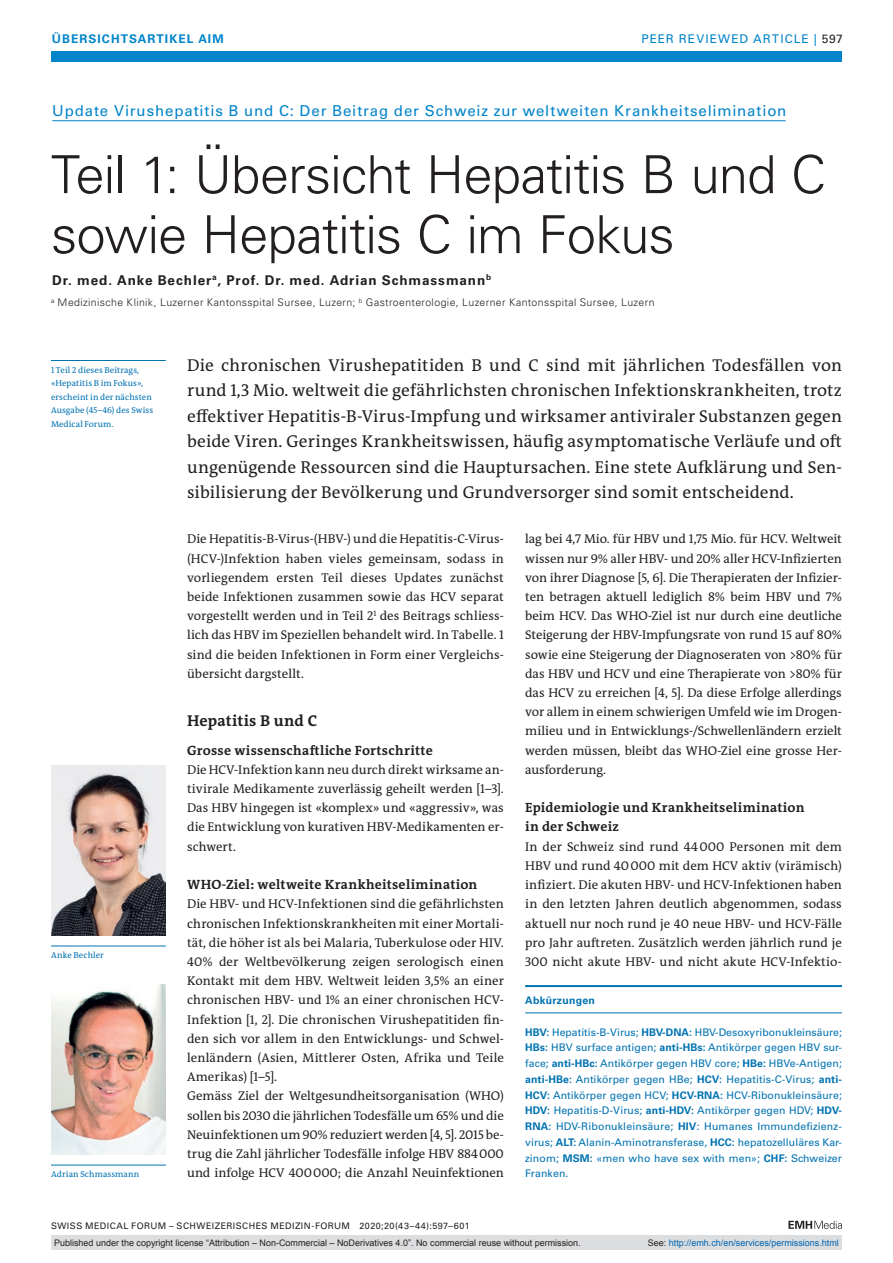
<style>
.page{position:relative;width:893px;height:1263px;background:#fff}
.page>*{position:absolute;margin:0;border:0;box-sizing:border-box;transform-origin:0 0}
.article-title{font:300 52.5px/60px "Univers LT Std";letter-spacing:-.02em;color:#231f20}
.section-pl{font:17.25px/25.5px "The Antiqua B W5 Plain";letter-spacing:.005em;color:#231f20;text-align:justify}
.section-h1{font:700 15.75px "The Antiqua B W7";letter-spacing:.01em;color:#231f20}
.pre-heading{font:15px "Univers LT Std";letter-spacing:.06em;color:#0084ca}
.section-h2{font:700 13.5px/19.2px "The Antiqua B W7";letter-spacing:.02em;color:#231f20}
.author-notes{font:700 13.5px "Univers LT Std";letter-spacing:.065em;color:#231f20}
.section-pn{font:12.75px/19.2px "The Antiqua B W5 Plain";color:#231f20;text-align:justify}
.ressort{font:12px "Univers LT Std";letter-spacing:.085em;color:#0084ca}
.ressort-2{font:700 12px "Univers LT Std";letter-spacing:.085em;color:#0084ca}
.boxed-text{font:10.5px/15.8px "Univers LT Std";letter-spacing:.01em;color:#0072b2;text-align:justify}
.aff{font:300 10.5px "Univers LT Std";letter-spacing:.035em;color:#231f20}
.boxed-pre-heading{font:700 10.5px "Univers LT Std";letter-spacing:.025em;color:#0072b2}
.t1{font:9px "Arial";color:#231f20}
.fusszeile{font:9px "Univers LT Std";letter-spacing:.05em;color:#231f20}
.t2{font:9px "Arial";color:#0066b3}
.footnote-line{font:8.7px/13.5px "The Antiqua B W5 Plain";letter-spacing:.01em;color:#0072b2}
.portrait-caption{font:8.7px "The Antiqua B W5 Plain";letter-spacing:.015em;color:#0072b2}
.s1{color:#231f20}
.s2{font-weight:700}
</style>
<div class="page">
<div style="left:51px;top:51px;width:791px;height:11px;background:#0084ca"></div>
<svg style="left:788px;top:1221px;width:54px;height:8px"></svg>
<hr style="left:52px;top:120px;width:734px;height:1px;background:#0084ca">
<hr style="left:51px;top:1165px;width:115px;height:1px;background:#0072b2">
<img style="left:51px;top:984px;width:115px;height:170px">
<hr style="left:51px;top:946px;width:115px;height:1px;background:#0072b2">
<img style="left:51px;top:765px;width:115px;height:170px">
<hr style="left:525px;top:985px;width:317px;height:2px;background:#0072b2">
<hr style="left:525px;top:1012px;width:317px;height:1px;background:#0072b2">
<hr style="left:51px;top:360px;width:115px;height:1px;background:#0072b2">
<div style="left:51px;top:1235px;width:791px;height:15px;background:#dcdddf"></div>
<p class="ressort-2" style="left:52px;top:31px;width:173px">ÜBERSICHTSARTIKEL AIM</p>
<p class="ressort" style="left:641px;top:31px;width:203px">PEER REVIEWED ARTICLE | <span class="s1">597</span></p>
<p class="pre-heading" style="left:52px;top:102px;width:736px">Update Virushepatitis B und C: Der Beitrag der Schweiz zur weltweiten Krankheitselimination</p>
<p class="article-title" style="left:51px;top:145px;width:776px">Teil 1: Übersicht Hepatitis B und C sowie Hepatitis C im Fokus</p>
<p class="author-notes" style="left:52px;top:272px;width:440px">Dr. med. Anke Bechler<sup>a</sup>, Prof. Dr. med. Adrian Schmassmann<sup>b</sup></p>
<p class="aff" style="left:51px;top:296px;width:605px"><sup>a</sup> Medizinische Klinik, Luzerner Kantonsspital Sursee, Luzern; <sup>b</sup> Gastroenterologie, Luzerner Kantonsspital Sursee, Luzern</p>
<p class="footnote-line" style="left:51px;top:363px;width:104px">1 Teil 2 dieses Beitrags, «Hepatitis B im Fokus», erscheint in der nächsten<br>Ausgabe (45–46) des Swiss<br>Medical Forum.</p>
<p class="portrait-caption" style="left:51px;top:950px;width:54px">Anke Bechler</p>
<p class="portrait-caption" style="left:51px;top:1169px;width:90px">Adrian Schmassmann</p>
<p class="section-pl" style="left:187px;top:352px;width:656px">Die chronischen Virushepatitiden B und C sind mit jährlichen Todesfällen von rund 1,3 Mio. weltweit die gefährlichsten chronischen Infektionskrankheiten, trotz effektiver Hepatitis-B-Virus-Impfung und wirksamer antiviraler Substanzen gegen beide Viren. Geringes Krankheitswissen, häufig asymptomatische Verläufe und oft ungenügende Ressourcen sind die Hauptursachen. Eine stete Aufklärung und Sen&shy;sibilisierung der Bevölkerung und Grundversorger sind somit entscheidend.</p>
<p class="section-pn" style="left:187px;top:530px;width:318px">Die Hepatitis-B-Virus-(HBV-) und die Hepatitis-C-Virus-(HCV-)Infektion haben vieles gemeinsam, sodass in vorliegendem ersten Teil dieses Updates zunächst beide Infektionen zusammen sowie das HCV separat vorgestellt werden und in Teil 2<sup>1</sup> des Beitrags schliess&shy;lich das HBV im Speziellen behandelt wird. In Tabelle. 1 sind die beiden Infektionen in Form einer Vergleichs&shy;übersicht dargstellt.</p>
<p class="section-h1" style="left:187px;top:710px;width:132px">Hepatitis B und C</p>
<p class="section-h2" style="left:187px;top:741px;width:247px">Grosse wissenschaftliche Fortschritte</p>
<p class="section-pn" style="left:187px;top:760px;width:318px">Die HCV-Infektion kann neu durch direkt wirksame an&shy;tivirale Medikamente zuverlässig geheilt werden [1–3].<br>Das HBV hingegen ist «komplex» und «aggressiv», was die Entwicklung von kurativen HBV-Medikamenten er&shy;schwert.</p>
<p class="section-h2" style="left:187px;top:875px;width:292px">WHO-Ziel: weltweite Krankheitselimination</p>
<p class="section-pn" style="left:187px;top:894px;width:318px">Die HBV- und HCV-Infektionen sind die gefährlichsten chronischen Infektionskrankheiten mit einer Mortali&shy;tät, die höher ist als bei Malaria, Tuberkulose oder HIV.<br>40% der Weltbevölkerung zeigen serologisch einen Kontakt mit dem HBV. Weltweit leiden 3,5% an einer chronischen HBV- und 1% an einer chronischen HCV-Infektion [1, 2]. Die chronischen Virushepatitiden fin&shy;den sich vor allem in den Entwicklungs- und Schwel&shy;lenländern (Asien, Mittlerer Osten, Afrika und Teile Amerikas) [1–5].</p>
<p class="section-pn" style="left:187px;top:1086px;width:318px">Gemäss Ziel der Weltgesundheitsorganisation (WHO) sollen bis 2030 die jährlichen Todesfälle um 65% und die Neuinfektionen um 90% reduziert werden [4, 5]. 2015 be&shy;trug die Zahl jährlicher Todesfälle infolge HBV 884000 und infolge HCV 400000; die Anzahl Neuinfektionen</p>
<p class="section-pn" style="left:525px;top:530px;width:318px">lag bei 4,7 Mio. für HBV und 1,75 Mio. für HCV. Weltweit wissen nur 9% aller HBV- und 20% aller HCV-Infizierten von ihrer Diagnose [5, 6]. Die Therapieraten der Infizier&shy;ten betragen aktuell lediglich 8% beim HBV und 7% beim HCV. Das WHO-Ziel ist nur durch eine deutliche Steigerung der HBV-Impfungsrate von rund 15 auf 80% sowie eine Steigerung der Diagnoseraten von &gt;80% für das HBV und HCV und eine Therapierate von &gt;80% für das HCV zu erreichen [4, 5]. Da diese Erfolge allerdings vor allem in einem schwierigen Umfeld wie im Drogen&shy;milieu und in Entwicklungs-/Schwellenländern erzielt werden müssen, bleibt das WHO-Ziel eine grosse Her&shy;ausforderung.</p>
<p class="section-h2" style="left:525px;top:798px;width:281px">Epidemiologie und Krankheitselimination in der Schweiz</p>
<p class="section-pn" style="left:525px;top:837px;width:318px">In der Schweiz sind rund 44000 Personen mit dem HBV und rund 40000 mit dem HCV aktiv (virämisch) infiziert. Die akuten HBV- und HCV-Infektionen haben in den letzten Jahren deutlich abgenommen, sodass aktuell nur noch rund je 40 neue HBV- und HCV-Fälle pro Jahr auftreten. Zusätzlich werden jährlich rund je 300 nicht akute HBV- und nicht akute HCV-Infektio-</p>
<p class="boxed-pre-heading" style="left:525px;top:994px;width:71px">Abkürzungen</p>
<p class="boxed-text" style="left:525px;top:1024px;width:318px"><span class="s2">HBV:</span> Hepatitis-B-Virus; <span class="s2">HBV-DNA:</span> HBV-Desoxyribonukleinsäure; <span class="s2">HBs:</span> HBV surface antigen; <span class="s2">anti-HBs:</span> Antikörper gegen HBV sur&shy;face; <span class="s2">anti-HBc:</span> Antikörper gegen HBV core; <span class="s2">HBe:</span> HBVe-Antigen; <span class="s2">anti-HBe:</span> Antikörper gegen HBe; <span class="s2">HCV:</span> Hepatitis-C-Virus; <span class="s2">anti-HCV:</span> Antikörper gegen HCV; <span class="s2">HCV-RNA:</span> HCV-Ribonukleinsäure; <span class="s2">HDV:</span> Hepatitis-D-Virus; <span class="s2">anti-HDV:</span> Antikörper gegen HDV; <span class="s2">HDV-RNA:</span> HDV-Ribonukleinsäure; <span class="s2">HIV</span>: Humanes Immundefizienz&shy;virus; <span class="s2">ALT:</span> Alanin-Aminotransferase, <span class="s2">HCC:</span> hepatozelluläres Kar&shy;zinom; <span class="s2">MSM:</span> «men who have sex with men»; <span class="s2">CHF:</span> Schweizer Franken.</p>
<p class="fusszeile" style="left:51px;top:1220px;width:420px">SWISS MEDICAL FORUM – SCHWEIZERISCHES MEDIZIN-FORUM 2020;20(43–44):597–601</p>
<p class="t1" style="left:54px;top:1237px;width:528px">Published under the copyright license “Attribution – Non-Commercial – NoDerivatives 4.0”. No commercial reuse without permission.</p>
<p class="t2" style="left:648px;top:1237px;width:193px"><span class="s1">See:</span> http://emh.ch/en/services/permissions.html</p>
</div>
